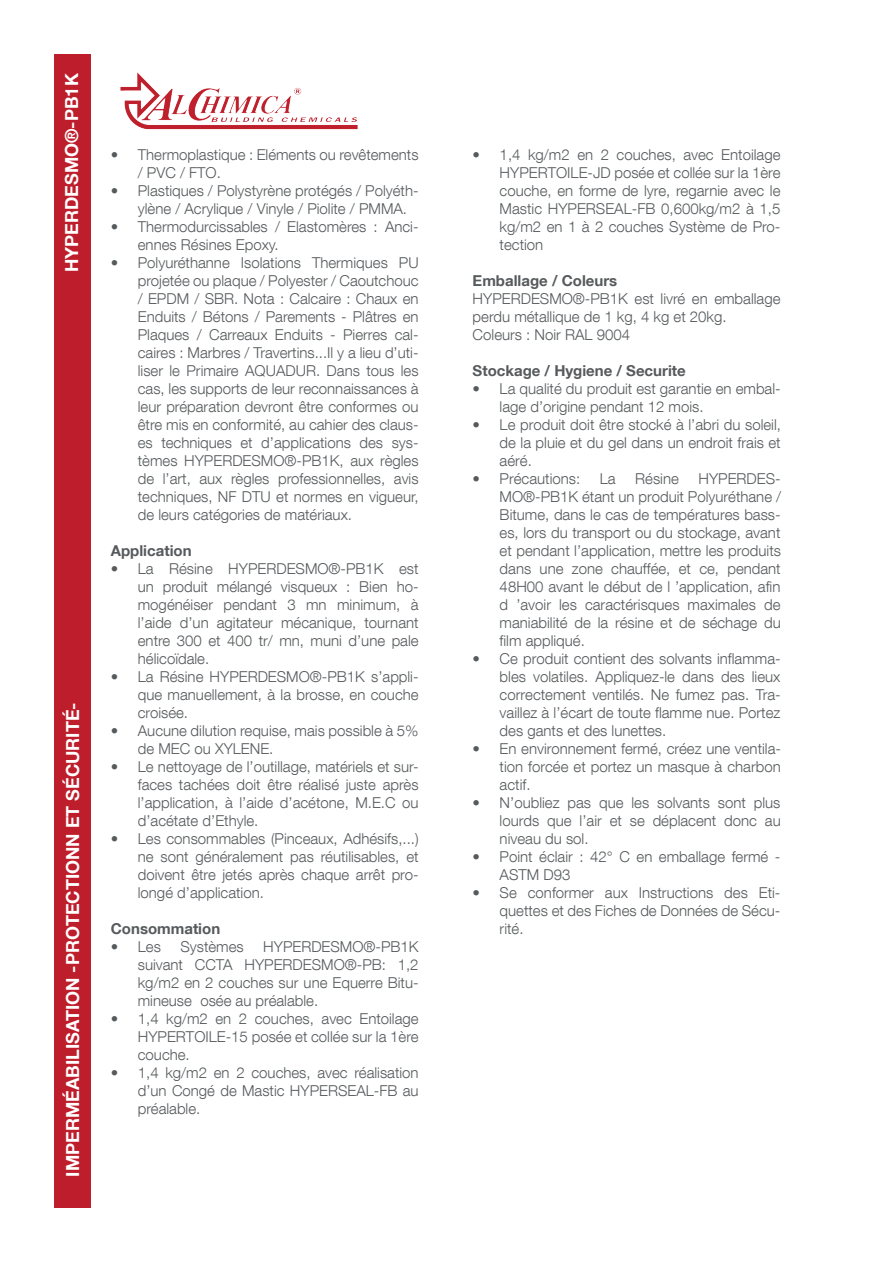
<style>
.page{position:relative;width:893px;height:1263px;background:#fff}
.page>*{position:absolute;margin:0;border:0;box-sizing:border-box;transform-origin:0 0}
.t1{font:700 18px "Helvetica Neue LT Com";color:#fff}
.t2{font:300 15px/18px "Helvetica Neue LT Com";color:#565a5c;text-align:justify}
.t3{font:700 15px "Helvetica Neue LT Com";color:#565a5c}
</style>
<div class="page">
<div style="left:55px;top:55px;width:36px;height:1153px;background:#be1d2c"></div>
<img style="left:120px;top:72px;width:238px;height:58px">
<p class="t1" style="left:60px;top:272px;width:200px;rotate:-90deg">HYPERDESMO®-PB1K</p>
<p class="t1" style="left:61px;top:1177px;width:476px;rotate:-90deg">IMPERMÉABILISATION -PROTECTIONN ET SÉCURITÉ-</p>
<p class="t2" style="left:138px;top:145px;width:282px;text-indent:-27px">• Thermoplastique : Eléments ou revêtements / PVC / FTO.</p>
<p class="t2" style="left:138px;top:181px;width:282px;text-indent:-27px">• Plastiques / Polystyrène protégés / Polyéth&shy;ylène / Acrylique / Vinyle / Piolite / PMMA.</p>
<p class="t2" style="left:138px;top:217px;width:282px;text-indent:-27px">• Thermodurcissables / Elastomères : Anci&shy;ennes Résines Epoxy.</p>
<p class="t2" style="left:138px;top:253px;width:282px;text-indent:-27px">• Polyuréthanne Isolations Thermiques PU projetée ou plaque / Polyester / Caoutchouc / EPDM / SBR. Nota : Calcaire : Chaux en Enduits / Bétons / Parements - Plâtres en Plaques / Carreaux Enduits - Pierres cal&shy;caires : Marbres / Travertins...Il y a lieu d’uti&shy;liser le Primaire AQUADUR. Dans tous les cas, les supports de leur reconnaissances à leur préparation devront être conformes ou être mis en conformité, au cahier des claus&shy;es techniques et d’applications des sys&shy;tèmes HYPERDESMO®-PB1K, aux règles de l’art, aux règles professionnelles, avis techniques, NF DTU et normes en vigueur, de leurs catégories de matériaux.</p>
<p class="t3" style="left:111px;top:541px;width:82px">Application</p>
<p class="t2" style="left:138px;top:559px;width:282px;text-indent:-27px">• La Résine HYPERDESMO®-PB1K est un produit mélangé visqueux : Bien ho&shy;mogénéiser pendant 3 mn minimum, à l’aide d’un agitateur mécanique, tournant entre 300 et 400 tr/ mn, muni d’une pale hélicoïdale.</p>
<p class="t2" style="left:138px;top:667px;width:282px;text-indent:-27px">• La Résine HYPERDESMO®-PB1K s’appli&shy;que manuellement, à la brosse, en couche croisée.</p>
<p class="t2" style="left:138px;top:721px;width:282px;text-indent:-27px">• Aucune dilution requise, mais possible à 5% de MEC ou XYLENE.</p>
<p class="t2" style="left:138px;top:757px;width:282px;text-indent:-27px">• Le nettoyage de l’outillage, matériels et sur&shy;faces tachées doit être réalisé juste après l’application, à l’aide d’acétone, M.E.C ou d’acétate d’Ethyle.</p>
<p class="t2" style="left:138px;top:829px;width:282px;text-indent:-27px">• Les consommables (Pinceaux, Adhésifs,...) ne sont généralement pas réutilisables, et doivent être jetés après chaque arrêt pro&shy;longé d’application.</p>
<p class="t3" style="left:111px;top:919px;width:111px">Consommation</p>
<p class="t2" style="left:111px;top:937px;width:52px">• Les</p>
<p class="t2" style="left:180px;top:937px;width:65px">Systèmes</p>
<p class="t2" style="left:138px;top:937px;width:282px;text-indent:125px">HYPERDESMO®-PB1K suivant CCTA HYPERDESMO®-PB: 1,2 kg/m2 en 2 couches sur une Equerre Bitu&shy;mineuse osée au préalable.</p>
<p class="t2" style="left:138px;top:1009px;width:282px;text-indent:-27px">• 1,4 kg/m2 en 2 couches, avec Entoilage HYPERTOILE-15 posée et collée sur la 1ère couche.</p>
<p class="t2" style="left:138px;top:1063px;width:282px;text-indent:-27px">• 1,4 kg/m2 en 2 couches, avec réalisation d’un Congé de Mastic HYPERSEAL-FB au préalable.</p>
<p class="t2" style="left:500px;top:145px;width:282px;text-indent:-27px">• 1,4 kg/m2 en 2 couches, avec Entoilage HYPERTOILE-JD posée et collée sur la 1ère couche, en forme de lyre, regarnie avec le Mastic HYPERSEAL-FB 0,600kg/m2 à 1,5 kg/m2 en 1 à 2 couches Système de Pro&shy;tection</p>
<p class="t3" style="left:473px;top:271px;width:146px">Emballage / Coleurs</p>
<p class="t2" style="left:473px;top:289px;width:309px;text-align:left">HYPERDESMO®-PB1K est livré en emballage perdu métallique de 1 kg, 4 kg et 20kg.<br>Coleurs : Noir RAL 9004</p>
<p class="t3" style="left:473px;top:361px;width:215px">Stockage / Hygiene / Securite</p>
<p class="t2" style="left:500px;top:379px;width:283px;text-indent:-27px">• La qualité du produit est garantie en embal&shy;lage d’origine pendant 12 mois.</p>
<p class="t2" style="left:500px;top:415px;width:283px;text-indent:-27px">• Le produit doit être stocké à l’abri du soleil, de la pluie et du gel dans un endroit frais et aéré.</p>
<p class="t2" style="left:473px;top:469px;width:109px">• Précautions:</p>
<p class="t2" style="left:600px;top:469px;width:17px">La</p>
<p class="t2" style="left:635px;top:469px;width:45px">Résine</p>
<p class="t2" style="left:500px;top:469px;width:283px;text-indent:199px">HYPERDES-MO®-PB1K étant un produit Polyuréthane / Bitume, dans le cas de températures bass&shy;es, lors du transport ou du stockage, avant et pendant l’application, mettre les produits dans une zone chauffée, et ce, pendant 48H00 avant le début de l ’application, afin d ’avoir les caractérisques maximales de maniabilité de la résine et de séchage du film appliqué.</p>
<p class="t2" style="left:500px;top:649px;width:283px;text-indent:-27px">• Ce produit contient des solvants inflamma&shy;bles volatiles. Appliquez-le dans des lieux correctement ventilés. Ne fumez pas. Tra&shy;vaillez à l’écart de toute flamme nue. Portez des gants et des lunettes.</p>
<p class="t2" style="left:500px;top:739px;width:283px;text-indent:-27px">• En environnement fermé, créez une ventila&shy;tion forcée et portez un masque à charbon actif.</p>
<p class="t2" style="left:500px;top:793px;width:283px;text-indent:-27px">• N’oubliez pas que les solvants sont plus lourds que l’air et se déplacent donc au niveau du sol.</p>
<p class="t2" style="left:500px;top:847px;width:282px;text-indent:-27px">• Point éclair : 42° C en emballage fermé -<br>ASTM D93</p>
<p class="t2" style="left:500px;top:883px;width:282px;text-indent:-27px">• Se conformer aux Instructions des Eti&shy;quettes et des Fiches de Données de Sécu&shy;rité.</p>
</div>
